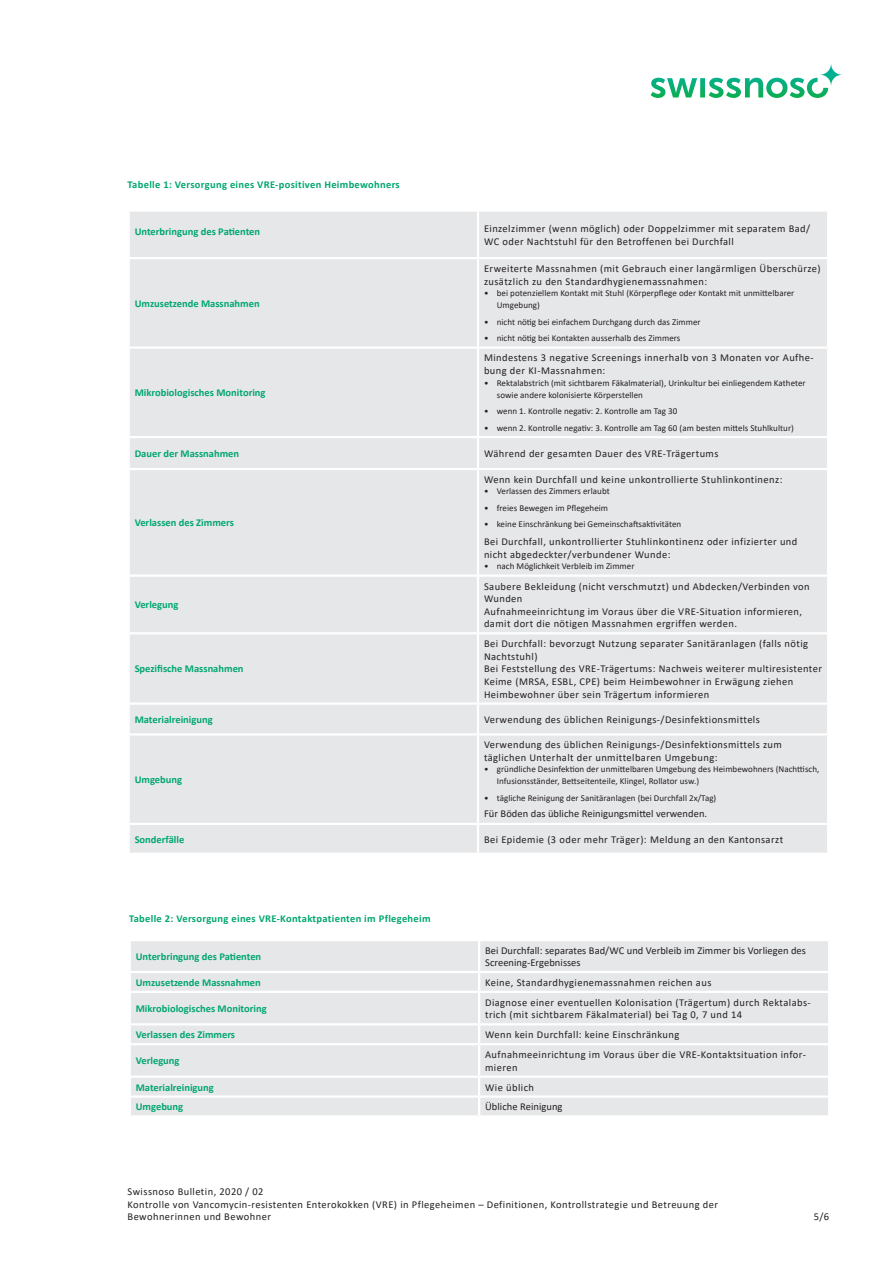
<style>
.page{position:relative;width:893px;height:1263px;background:#fff}
.page>*{position:absolute;margin:0;border:0;box-sizing:border-box;transform-origin:0 0}
.Fuss-_und_Kopfzeile{font:10.5px/12.6px "Calibri";letter-spacing:.04em;color:#231f20}
.Tabelle_Titel_1{font:700 10.5px "Calibri";color:#00a66e}
.Tabelle_Inhalt{font:10.5px/12px "Calibri";letter-spacing:.005em;color:#231f20}
.Bildlegende{font:700 10.5px "Calibri";letter-spacing:.03em;color:#00a66e}
.t1{font:9px/12px "Calibri";letter-spacing:.005em;color:#231f20}
</style>
<div class="page">
<svg style="left:651px;top:64px;width:191px;height:34px"></svg>
<div style="left:130px;top:212px;width:697px;height:641px;background:#e6e7e9"></div>
<hr style="left:477px;top:212px;width:2px;height:45px;background:#fff">
<hr style="left:128px;top:257px;width:350px;height:2px;background:#fff">
<hr style="left:478px;top:257px;width:351px;height:2px;background:#fff">
<hr style="left:477px;top:259px;width:2px;height:87px;background:#fff">
<hr style="left:128px;top:346px;width:350px;height:3px;background:#fff">
<hr style="left:478px;top:346px;width:351px;height:3px;background:#fff">
<hr style="left:477px;top:349px;width:2px;height:87px;background:#fff">
<hr style="left:128px;top:436px;width:350px;height:2px;background:#fff">
<hr style="left:478px;top:436px;width:351px;height:2px;background:#fff">
<hr style="left:477px;top:438px;width:2px;height:30px;background:#fff">
<hr style="left:128px;top:468px;width:350px;height:2px;background:#fff">
<hr style="left:478px;top:468px;width:351px;height:2px;background:#fff">
<hr style="left:477px;top:470px;width:2px;height:104px;background:#fff">
<hr style="left:128px;top:574px;width:350px;height:3px;background:#fff">
<hr style="left:478px;top:574px;width:351px;height:3px;background:#fff">
<hr style="left:477px;top:577px;width:2px;height:55px;background:#fff">
<hr style="left:128px;top:632px;width:350px;height:2px;background:#fff">
<hr style="left:478px;top:632px;width:351px;height:2px;background:#fff">
<hr style="left:477px;top:634px;width:2px;height:68px;background:#fff">
<hr style="left:128px;top:702px;width:350px;height:3px;background:#fff">
<hr style="left:478px;top:702px;width:351px;height:3px;background:#fff">
<hr style="left:477px;top:705px;width:2px;height:28px;background:#fff">
<hr style="left:128px;top:733px;width:350px;height:2px;background:#fff">
<hr style="left:478px;top:733px;width:351px;height:2px;background:#fff">
<hr style="left:477px;top:735px;width:2px;height:88px;background:#fff">
<hr style="left:128px;top:823px;width:350px;height:2px;background:#fff">
<hr style="left:478px;top:823px;width:351px;height:2px;background:#fff">
<hr style="left:477px;top:825px;width:2px;height:28px;background:#fff">
<div style="left:131px;top:941px;width:697px;height:174px;background:#e6e7e9"></div>
<hr style="left:478px;top:941px;width:2px;height:30px;background:#fff">
<hr style="left:129px;top:971px;width:350px;height:2px;background:#fff">
<hr style="left:479px;top:971px;width:351px;height:2px;background:#fff">
<svg style="left:478px;top:973px;width:2px;height:18px"></svg>
<hr style="left:129px;top:991px;width:350px;height:2px;background:#fff">
<hr style="left:479px;top:991px;width:351px;height:2px;background:#fff">
<hr style="left:478px;top:993px;width:2px;height:30px;background:#fff">
<hr style="left:129px;top:1023px;width:350px;height:2px;background:#fff">
<hr style="left:479px;top:1023px;width:351px;height:2px;background:#fff">
<svg style="left:478px;top:1025px;width:2px;height:18px"></svg>
<hr style="left:129px;top:1043px;width:350px;height:2px;background:#fff">
<hr style="left:479px;top:1043px;width:351px;height:2px;background:#fff">
<hr style="left:478px;top:1045px;width:2px;height:30px;background:#fff">
<hr style="left:129px;top:1075px;width:350px;height:3px;background:#fff">
<hr style="left:479px;top:1075px;width:351px;height:3px;background:#fff">
<hr style="left:129px;top:1095px;width:350px;height:3px;background:#fff">
<hr style="left:479px;top:1095px;width:351px;height:3px;background:#fff">
<svg style="left:478px;top:1078px;width:2px;height:37px"></svg>
<p class="Bildlegende" style="left:128px;top:177px;width:274px">Tabelle 1: Versorgung eines VRE-positiven Heimbewohners</p>
<p class="Tabelle_Titel_1" style="left:135px;top:224px;width:127px">Unterbringung des Patienten</p>
<p class="Fuss-_und_Kopfzeile" style="left:484px;top:222px;width:328px">Einzelzimmer (wenn möglich) oder Doppelzimmer mit separatem Bad/<br>WC oder Nachtstuhl für den Betroffenen bei Durchfall</p>
<p class="Tabelle_Titel_1" style="left:135px;top:296px;width:127px">Umzusetzende Massnahmen</p>
<p class="Tabelle_Titel_1" style="left:135px;top:385px;width:132px">Mikrobiologisches Monitoring</p>
<p class="Fuss-_und_Kopfzeile" style="left:484px;top:262px;width:338px">Erweiterte Massnahmen (mit Gebrauch einer langärmligen Überschürze) zusätzlich zu den Standardhygienemassnahmen:</p>
<p class="t1" style="left:497px;top:287px;width:299px;text-indent:-13px">• bei potenziellem Kontakt mit Stuhl (Körperpflege oder Kontakt mit unmittelbarer<br>Umgebung)</p>
<p class="t1" style="left:484px;top:315px;width:218px">• nicht nötig bei einfachem Durchgang durch das Zimmer</p>
<p class="t1" style="left:484px;top:332px;width:198px">• nicht nötig bei Kontakten ausserhalb des Zimmers</p>
<p class="Fuss-_und_Kopfzeile" style="left:484px;top:351px;width:331px">Mindestens 3 negative Screenings innerhalb von 3 Monaten vor Aufhe&shy;bung der KI-Massnahmen:</p>
<p class="t1" style="left:497px;top:376px;width:310px;text-indent:-13px">• Rektalabstrich (mit sichtbarem Fäkalmaterial), Urinkultur bei einliegendem Katheter sowie andere kolonisierte Körperstellen</p>
<p class="t1" style="left:484px;top:405px;width:195px">• wenn 1. Kontrolle negativ: 2. Kontrolle am Tag 30</p>
<p class="t1" style="left:484px;top:421px;width:311px">• wenn 2. Kontrolle negativ: 3. Kontrolle am Tag 60 (am besten mittels Stuhlkultur)</p>
<p class="Tabelle_Titel_1" style="left:135px;top:446px;width:106px">Dauer der Massnahmen</p>
<p class="Fuss-_und_Kopfzeile" style="left:484px;top:447px;width:236px">Während der gesamten Dauer des VRE-Trägertums</p>
<p class="Tabelle_Titel_1" style="left:135px;top:515px;width:101px">Verlassen des Zimmers</p>
<p class="Tabelle_Titel_1" style="left:135px;top:597px;width:45px">Verlegung</p>
<p class="Tabelle_Titel_1" style="left:135px;top:661px;width:110px">Spezifische Massnahmen</p>
<p class="Fuss-_und_Kopfzeile" style="left:484px;top:473px;width:300px">Wenn kein Durchfall und keine unkontrollierte Stuhlinkontinenz:</p>
<p class="t1" style="left:484px;top:485px;width:127px">• Verlassen des Zimmers erlaubt</p>
<p class="t1" style="left:484px;top:502px;width:126px">• freies Bewegen im Pflegeheim</p>
<p class="t1" style="left:484px;top:518px;width:199px">• keine Einschränkung bei Gemeinschaftsaktivitäten</p>
<p class="Fuss-_und_Kopfzeile" style="left:484px;top:535px;width:315px">Bei Durchfall, unkontrollierter Stuhlinkontinenz oder infizierter und nicht abgedeckter/verbundener Wunde:</p>
<p class="t1" style="left:484px;top:560px;width:152px">• nach Möglichkeit Verbleib im Zimmer</p>
<p class="Fuss-_und_Kopfzeile" style="left:484px;top:579px;width:327px">Saubere Bekleidung (nicht verschmutzt) und Abdecken/Verbinden von<br>Wunden</p>
<p class="Fuss-_und_Kopfzeile" style="left:484px;top:605px;width:320px">Aufnahmeeinrichtung im Voraus über die VRE-Situation informieren, damit dort die nötigen Massnahmen ergriffen werden.</p>
<p class="Fuss-_und_Kopfzeile" style="left:484px;top:637px;width:326px">Bei Durchfall: bevorzugt Nutzung separater Sanitäranlagen (falls nötig<br>Nachtstuhl)</p>
<p class="Fuss-_und_Kopfzeile" style="left:484px;top:662px;width:340px">Bei Feststellung des VRE-Trägertums: Nachweis weiterer multiresistenter<br>Keime (MRSA, ESBL, CPE) beim Heimbewohner in Erwägung ziehen</p>
<p class="Fuss-_und_Kopfzeile" style="left:484px;top:687px;width:227px">Heimbewohner über sein Trägertum informieren</p>
<p class="Tabelle_Titel_1" style="left:135px;top:712px;width:80px">Materialreinigung</p>
<p class="Fuss-_und_Kopfzeile" style="left:484px;top:713px;width:277px">Verwendung des üblichen Reinigungs-/Desinfektionsmittels</p>
<p class="Tabelle_Titel_1" style="left:135px;top:772px;width:49px">Umgebung</p>
<p class="Fuss-_und_Kopfzeile" style="left:484px;top:738px;width:299px">Verwendung des üblichen Reinigungs-/Desinfektionsmittels zum täglichen Unterhalt der unmittelbaren Umgebung:</p>
<p class="t1" style="left:497px;top:763px;width:324px;text-indent:-13px">• gründliche Desinfektion der unmittelbaren Umgebung des Heimbewohners (Nachttisch,<br>Infusionsständer, Bettseitenteile, Klingel, Rollator usw.)</p>
<p class="t1" style="left:484px;top:792px;width:234px">• tägliche Reinigung der Sanitäranlagen (bei Durchfall 2x/Tag)</p>
<p class="Tabelle_Inhalt" style="left:484px;top:808px;width:225px">Für Böden das übliche Reinigungsmittel verwenden.</p>
<p class="Tabelle_Titel_1" style="left:135px;top:832px;width:51px">Sonderfälle</p>
<p class="Fuss-_und_Kopfzeile" style="left:484px;top:833px;width:301px">Bei Epidemie (3 oder mehr Träger): Meldung an den Kantonsarzt</p>
<p class="Bildlegende" style="left:129px;top:911px;width:303px">Tabelle 2: Versorgung eines VRE-Kontaktpatienten im Pflegeheim</p>
<p class="Tabelle_Titel_1" style="left:136px;top:949px;width:127px">Unterbringung des Patienten</p>
<p class="Tabelle_Inhalt" style="left:485px;top:944px;width:322px">Bei Durchfall: separates Bad/WC und Verbleib im Zimmer bis Vorliegen des<br>Screening-Ergebnisses</p>
<p class="Tabelle_Titel_1" style="left:136px;top:975px;width:127px">Umzusetzende Massnahmen</p>
<p class="Fuss-_und_Kopfzeile" style="left:485px;top:976px;width:228px">Keine, Standardhygienemassnahmen reichen aus</p>
<p class="Tabelle_Titel_1" style="left:136px;top:1001px;width:132px">Mikrobiologisches Monitoring</p>
<p class="Fuss-_und_Kopfzeile" style="left:485px;top:996px;width:327px">Diagnose einer eventuellen Kolonisation (Trägertum) durch Rektalabs&shy;trich (mit sichtbarem Fäkalmaterial) bei Tag 0, 7 und 14</p>
<p class="Tabelle_Titel_1" style="left:136px;top:1027px;width:101px">Verlassen des Zimmers</p>
<p class="Fuss-_und_Kopfzeile" style="left:485px;top:1028px;width:196px">Wenn kein Durchfall: keine Einschränkung</p>
<p class="Tabelle_Titel_1" style="left:136px;top:1053px;width:45px">Verlegung</p>
<p class="Fuss-_und_Kopfzeile" style="left:485px;top:1048px;width:322px">Aufnahmeeinrichtung im Voraus über die VRE-Kontaktsituation infor&shy;mieren</p>
<p class="Tabelle_Titel_1" style="left:136px;top:1080px;width:80px">Materialreinigung</p>
<p class="Fuss-_und_Kopfzeile" style="left:485px;top:1080px;width:50px">Wie üblich</p>
<p class="Tabelle_Titel_1" style="left:136px;top:1099px;width:49px">Umgebung</p>
<p class="Tabelle_Inhalt" style="left:485px;top:1100px;width:79px">Übliche Reinigung</p>
<p class="Fuss-_und_Kopfzeile" style="left:128px;top:1185px;width:592px">Swissnoso Bulletin, 2020 / 02<br>Kontrolle von Vancomycin-resistenten Enterokokken (VRE) in Pflegeheimen – Definitionen, Kontrollstrategie und Betreuung der<br>Bewohnerinnen und Bewohner</p>
<p class="Fuss-_und_Kopfzeile" style="left:814px;top:1210px;width:17px">5/6</p>
</div>
